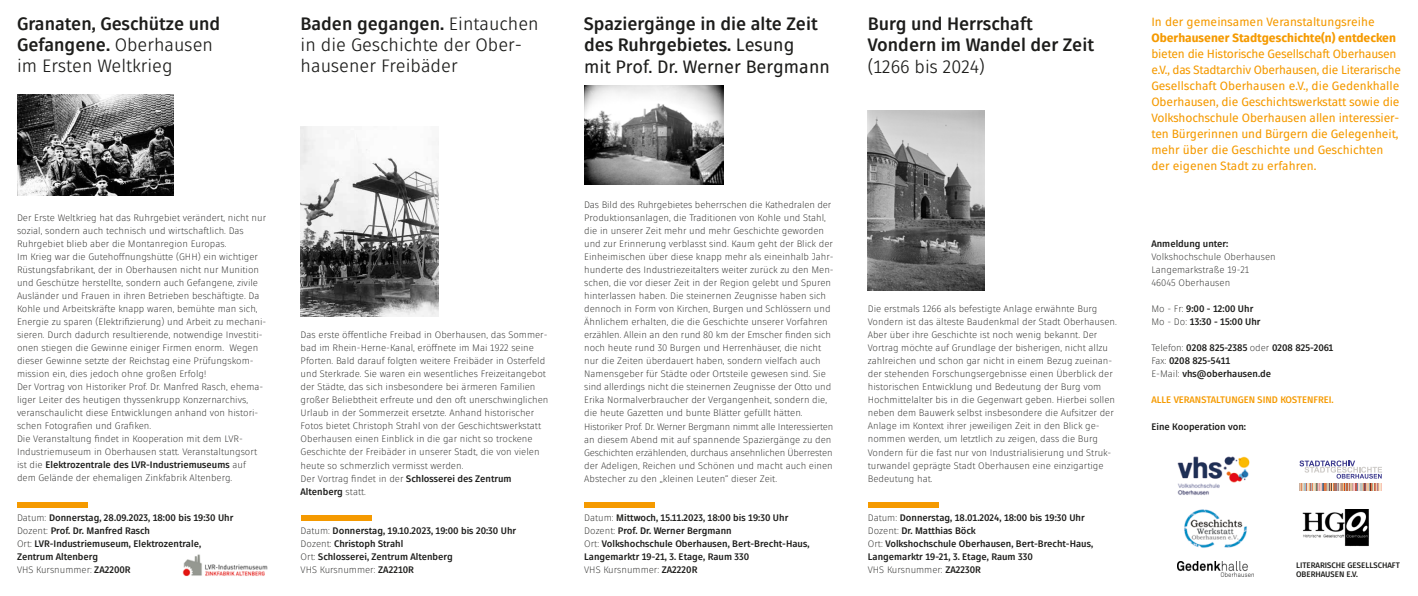
<style>
.page{position:relative;width:1418px;height:596px;background:#fff}
.page>*{position:absolute;margin:0;border:0;box-sizing:border-box;transform-origin:0 0}
.t1{font:700 18px/21px "Fuse V.2 Display";color:#1d1d1b}
.t2{font:18px/21px "Fuse V.2 Display";color:#1d1d1b}
.t3{font:12px/16px "Fuse V.2 Display";letter-spacing:-.01em;color:#f59a00}
.t4{font:800 12px "Fuse V.2 Display";color:#f59a00}
.t5{font:300 9.5px/13px "Fuse V.2 Display";color:#1d1d1b}
.t6{font:700 9.5px/13px "Fuse V.2 Display";color:#1d1d1b}
.t7{font:700 9.5px "Fuse V.2 Display";color:#f59a00}
.t8{font:700 8px/9px "Fuse V.2 Display";color:#1d1d1b}
.s1{font-weight:400}
.s2{font-weight:700}
.s3{font-weight:300}
</style>
<div class="page">
<div style="left:17px;top:501px;width:71px;height:6px;background:#f59a00"></div>
<div style="left:300px;top:514px;width:71px;height:6px;background:#f59a00"></div>
<div style="left:584px;top:501px;width:71px;height:6px;background:#f59a00"></div>
<img style="left:1177px;top:561px;width:75px;height:15px">
<img style="left:1184px;top:509px;width:63px;height:39px">
<img style="left:182px;top:554px;width:86px;height:22px">
<svg style="left:1299px;top:460px;width:82px;height:30px"></svg>
<img style="left:1302px;top:509px;width:67px;height:37px">
<img style="left:1177px;top:456px;width:73px;height:39px">
<div style="left:867px;top:501px;width:71px;height:6px;background:#f59a00"></div>
<img style="left:17px;top:94px;width:156px;height:102px">
<img style="left:584px;top:86px;width:139px;height:98px">
<img style="left:300px;top:126px;width:138px;height:190px">
<img style="left:867px;top:110px;width:117px;height:181px">
<h1 class="t1" style="left:17px;top:14px;width:205px">Granaten, Geschütze und<br>Gefangene. <span class="s1">Oberhausen im Ersten Weltkrieg</span></h1>
<h1 class="t2" style="left:300px;top:14px;width:240px"><span class="s2">Baden gegangen.</span> Eintauchen in die Geschichte der Ober&shy;hausener Freibäder</h1>
<h1 class="t1" style="left:584px;top:14px;width:247px">Spaziergänge in die alte Zeit des Ruhrgebietes. <span class="s1">Lesung<br>mit Prof. Dr. Werner Bergmann</span></h1>
<h1 class="t1" style="left:867px;top:14px;width:227px">Burg und Herrschaft<br>Vondern im Wandel der Zeit</h1>
<h1 class="t2" style="left:867px;top:56px;width:118px">(1266 bis 2024)</h1>
<p class="t5" style="left:17px;top:211px;width:251px">Der Erste Weltkrieg hat das Ruhrgebiet verändert, nicht nur sozial, sondern auch technisch und wirtschaftlich. Das Ruhrgebiet blieb aber die Montanregion Europas.<br>Im Krieg war die Gutehoffnungshütte (GHH) ein wichtiger Rüstungsfabrikant, der in Oberhausen nicht nur Munition und Geschütze herstellte, sondern auch Gefangene, zivile Ausländer und Frauen in ihren Betrieben beschäftigte. Da Kohle und Arbeitskräfte knapp waren, bemühte man sich, Energie zu sparen (Elektrifizierung) und Arbeit zu mechani&shy;sieren. Durch dadurch resultierende, notwendige Investiti&shy;onen stiegen die Gewinne einiger Firmen enorm. Wegen dieser Gewinne setzte der Reichstag eine Prüfungskom&shy;mission ein, dies jedoch ohne großen Erfolg!<br>Der Vortrag von Historiker Prof. Dr. Manfred Rasch, ehema&shy;liger Leiter des heutigen thyssenkrupp Konzernarchivs, veranschaulicht diese Entwicklungen anhand von histori&shy;schen Fotografien und Grafiken.<br>Die Veranstaltung findet in Kooperation mit dem LVR-Industriemuseum in Oberhausen statt. Veranstaltungsort ist die <span class="s2">Elektrozentrale des LVR-Industriemuseums</span> auf dem Gelände der ehemaligen Zinkfabrik Altenberg.</p>
<p class="t6" style="left:17px;top:510px;width:218px"><span class="s3">Datum:</span> Donnerstag, 28.09.2023, 18:00 bis 19:30 Uhr <span class="s3">Dozent:</span> Prof. Dr. Manfred Rasch<br><span class="s3">Ort:</span> LVR-Industriemuseum, Elektrozentrale, Zentrum Altenberg<br><span class="s3">VHS Kursnummer:</span> ZA2200R</p>
<p class="t5" style="left:300px;top:328px;width:249px">Das erste öffentliche Freibad in Oberhausen, das Sommer&shy;bad im Rhein-Herne-Kanal, eröffnete im Mai 1922 seine Pforten. Bald darauf folgten weitere Freibäder in Osterfeld und Sterkrade. Sie waren ein wesentliches Freizeitangebot der Städte, das sich insbesondere bei ärmeren Familien großer Beliebtheit erfreute und den oft unerschwinglichen Urlaub in der Sommerzeit ersetzte. Anhand historischer Fotos bietet Christoph Strahl von der Geschichtswerkstatt Oberhausen einen Einblick in die gar nicht so trockene Geschichte der Freibäder in unserer Stadt, die von vielen heute so schmerzlich vermisst werden.<br>Der Vortrag findet in der <span class="s2">Schlosserei des Zentrum Altenberg</span> statt.</p>
<p class="t6" style="left:300px;top:523px;width:217px"><span class="s3">Datum:</span> Donnerstag, 19.10.2023, 19:00 bis 20:30 Uhr <span class="s3">Dozent:</span> Christoph Strahl<br><span class="s3">Ort:</span> Schlosserei, Zentrum Altenberg<br><span class="s3">VHS Kursnummer:</span> ZA2210R</p>
<p class="t5" style="left:584px;top:198px;width:251px">Das Bild des Ruhrgebietes beherrschen die Kathedralen der Produktionsanlagen, die Traditionen von Kohle und Stahl, die in unserer Zeit mehr und mehr Geschichte geworden und zur Erinnerung verblasst sind. Kaum geht der Blick der Einheimischen über diese knapp mehr als eineinhalb Jahr&shy;hunderte des Industriezeitalters weiter zurück zu den Men&shy;schen, die vor dieser Zeit in der Region gelebt und Spuren hinterlassen haben. Die steinernen Zeugnisse haben sich dennoch in Form von Kirchen, Burgen und Schlössern und Ähnlichem erhalten, die die Geschichte unserer Vorfahren erzählen. Allein an den rund 80 km der Emscher finden sich noch heute rund 30 Burgen und Herrenhäuser, die nicht nur die Zeiten überdauert haben, sondern vielfach auch Namensgeber für Städte oder Ortsteile gewesen sind. Sie sind allerdings nicht die steinernen Zeugnisse der Otto und Erika Normalverbraucher der Vergangenheit, sondern die, die heute Gazetten und bunte Blätter gefüllt hätten.<br>Historiker Prof. Dr. Werner Bergmann nimmt alle Interessierten an diesem Abend mit auf spannende Spaziergänge zu den Geschichten erzählenden, durchaus ansehnlichen Überresten der Adeligen, Reichen und Schönen und macht auch einen Abstecher zu den „kleinen Leuten“ dieser Zeit.</p>
<p class="t6" style="left:584px;top:510px;width:227px"><span class="s3">Datum:</span> Mittwoch, 15.11.2023, 18:00 bis 19:30 Uhr <span class="s3">Dozent:</span> Prof. Dr. Werner Bergmann<br><span class="s3">Ort:</span> Volkshochschule Oberhausen, Bert-Brecht-Haus, Langemarktr 19-21, 3. Etage, Raum 330<br><span class="s3">VHS Kursnummer:</span> ZA2220R</p>
<p class="t5" style="left:867px;top:302px;width:250px">Die erstmals 1266 als befestigte Anlage erwähnte Burg Vondern ist das älteste Baudenkmal der Stadt Oberhausen.<br>Aber über ihre Geschichte ist noch wenig bekannt. Der Vortrag möchte auf Grundlage der bisherigen, nicht allzu zahlreichen und schon gar nicht in einem Bezug zueinan&shy;der stehenden Forschungsergebnisse einen Überblick der historischen Entwicklung und Bedeutung der Burg vom Hochmittelalter bis in die Gegenwart geben. Hierbei sollen neben dem Bauwerk selbst insbesondere die Aufsitzer der Anlage im Kontext ihrer jeweiligen Zeit in den Blick ge&shy;nommen werden, um letztlich zu zeigen, dass die Burg Vondern für die fast nur von Industrialisierung und Struk&shy;turwandel geprägte Stadt Oberhausen eine einzigartige Bedeutung hat.</p>
<p class="t6" style="left:867px;top:510px;width:227px"><span class="s3">Datum:</span> Donnerstag, 18.01.2024, 18:00 bis 19:30 Uhr <span class="s3">Dozent:</span> Dr. Matthias Böck<br><span class="s3">Ort:</span> Volkshochschule Oberhausen, Bert-Brecht-Haus, Langemarktr 19-21, 3. Etage, Raum 330<br><span class="s3">VHS Kursnummer:</span> ZA2230R</p>
<p class="t3" style="left:1151px;top:14px;width:225px">In der gemeinsamen Veranstaltungsreihe</p>
<p class="t4" style="left:1151px;top:30px;width:246px">Oberhausener Stadtgeschichte(n) entdecken</p>
<p class="t3" style="left:1151px;top:46px;width:251px">bieten die Historische Gesellschaft Oberhausen e.V., das Stadtarchiv Oberhausen, die Literarische Gesellschaft Oberhausen e.V., die Gedenkhalle Oberhausen, die Geschichtswerkstatt sowie die Volkshochschule Oberhausen allen interessier&shy;ten Bürgerinnen und Bürgern die Gelegenheit, mehr über die Geschichte und Geschichten der eigenen Stadt zu erfahren.</p>
<p class="t6" style="left:1151px;top:237px;width:78px">Anmeldung unter:</p>
<p class="t5" style="left:1151px;top:250px;width:126px">Volkshochschule Oberhausen<br>Langemarkstraße 19-21<br>46045 Oberhausen</p>
<p class="t6" style="left:1151px;top:302px;width:111px"><span class="s3">Mo - Fr:</span> 9:00 - 12:00 Uhr<br><span class="s3">Mo - Do:</span> 13:30 - 15:00 Uhr</p>
<p class="t6" style="left:1151px;top:341px;width:183px"><span class="s3">Telefon:</span> 0208 825-2385 <span class="s3">oder</span> 0208 825-2061<br><span class="s3">Fax:</span> 0208 825-5411<br><span class="s3">E-Mail:</span> vhs@oberhausen.de</p>
<p class="t7" style="left:1151px;top:394px;width:184px">ALLE VERANSTALTUNGEN SIND KOSTENFREI.</p>
<p class="t6" style="left:1151px;top:419px;width:96px">Eine Kooperation von:</p>
<p class="t8" style="left:1295px;top:560px;width:105px">LITERARISCHE GESELLSCHAFT<br>OBERHAUSEN E.V.</p>
</div>
